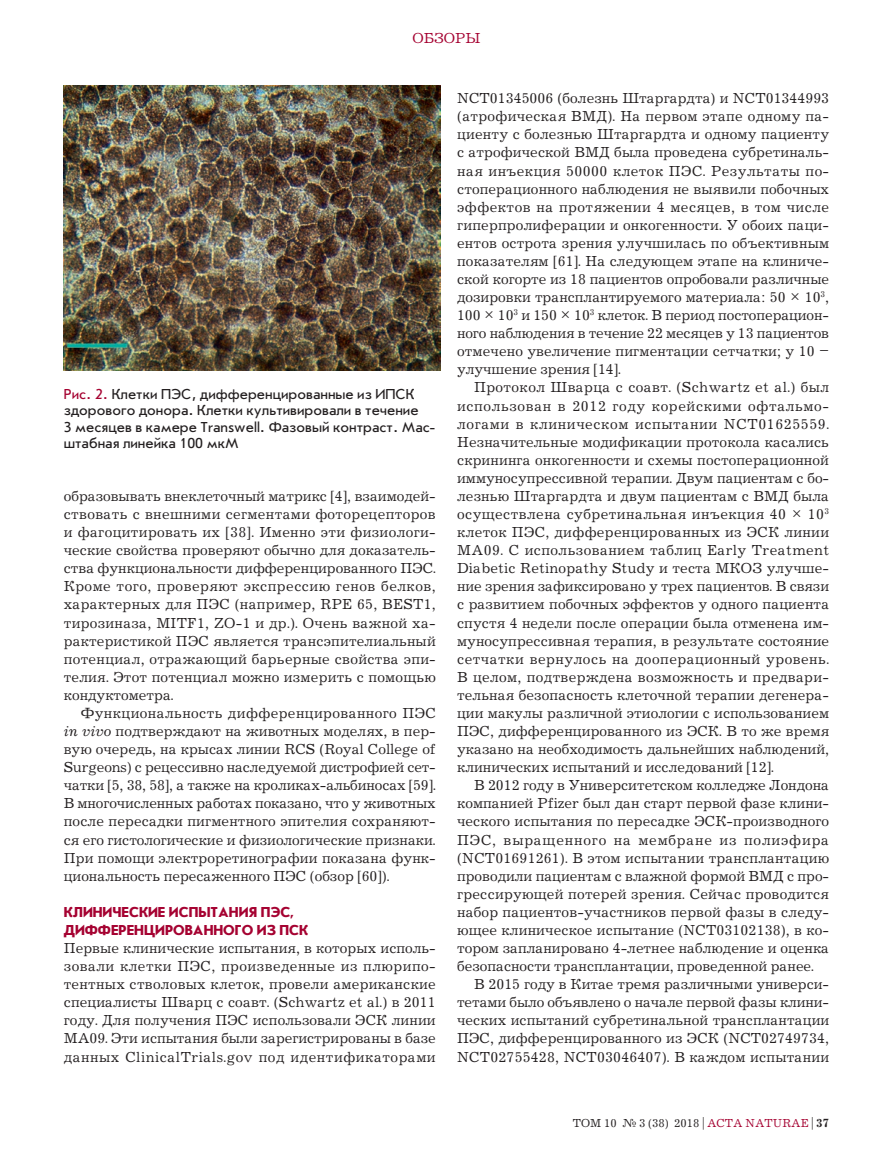
<style>
.page{position:relative;width:893px;height:1170px;background:#fff}
.page>*{position:absolute;margin:0;border:0;box-sizing:border-box;transform-origin:0 0}
.Текст{font:15px/18px "Journal C";color:#231f20;text-align:justify}
.Текст_без_Отступа{font:15px/18px "Journal C";letter-spacing:.01em;color:#231f20;text-align:justify}
.Подпись_Фото{font:15px/16.5px "Journal Sans C";color:#231f20}
.subhead1{font:700 15px/18px "Journal Sans C";color:#a50231}
.t1{font:15px "Journal C";color:#a50231}
.t2{font:12px "Journal C";color:#231f20}
.s1{color:#a50231}
.s2{font-style:italic}
.s3{font-family:"Newton C Pro"}
.s4{font-weight:700}
</style>
<div class="page">
<img style="left:64px;top:85px;width:376px;height:286px">
<p class="t1" style="left:412px;top:31px;width:70px">ОБЗОРЫ</p>
<p class="Подпись_Фото" style="left:64px;top:386px;width:373px"><span class="s1">Рис. 2.</span> Клетки ПЭС, дифференцированные из ИПСК здорового донора. Клетки культивировали в течение<br>3 месяцев в камере Transwell. Фазовый контраст. Мас&shy;штабная линейка 100 мкМ</p>
<p class="Текст" style="left:64px;top:487px;width:374px">образовывать внеклеточный матрикс [4], взаимодей&shy;ствовать с внешними сегментами фоторецепторов и фагоцитировать их [38]. Именно эти физиологи&shy;ческие свойства проверяют обычно для доказатель&shy;ства функциональности дифференцированного ПЭС.<br>Кроме того, проверяют экспрессию генов белков, характерных для ПЭС (например, RPE 65, BEST1, тирозиназа, MITF1, ZO-1 и др.). Очень важной ха&shy;рактеристикой ПЭС является трансэпителиальный потенциал, отражающий барьерные свойства эпи&shy;телия. Этот потенциал можно измерить с помощью кондуктометра.</p>
<p class="Текст" style="left:64px;top:704px;width:374px;text-indent:17px">Функциональность дифференцированного ПЭС <span class="s2">in vivo</span> подтверждают на животных моделях, в пер&shy;вую очередь, на крысах линии RCS (Royal College of Surgeons) с рецессивно наследуемой дистрофией сет&shy;чатки [5, 38, 58], а также на кроликах-альбиносах [59].<br>В многочисленных работах показано, что у животных после пересадки пигментного эпителия сохраняют&shy;ся его гистологические и физиологические признаки.<br>При помощи электроретинографии показана функ&shy;циональность пересаженного ПЭС (обзор [60]).</p>
<p class="subhead1" style="left:64px;top:903px;width:246px">КЛИНИЧЕСКИЕ ИСПЫТАНИЯ ПЭС,<br>ДИФФЕРЕНЦИРОВАННОГО ИЗ ПСК</p>
<p class="Текст_без_Отступа" style="left:64px;top:939px;width:374px">Первые клинические испытания, в которых исполь&shy;зовали клетки ПЭС, произведенные из плюрипо&shy;тентных стволовых клеток, провели американские специалисты Шварц с соавт. (Schwartz et al.) в 2011 году. Для получения ПЭС использовали ЭСК линии МА09. Эти испытания были зарегистрированы в базе данных ClinicalTrials.gov под идентификаторами</p>
<p class="Текст_без_Отступа" style="left:457px;top:90px;width:374px">NCT01345006 (болезнь Штаргардта) и NCT01344993 (атрофическая ВМД). На первом этапе одному па&shy;циенту с болезнью Штаргардта и одному пациенту с атрофической ВМД была проведена субретиналь&shy;ная инъекция 50000 клеток ПЭС. Результаты по&shy;стоперационного наблюдения не выявили побочных эффектов на протяжении 4 месяцев, в том числе гиперпролиферации и онкогенности. У обоих паци&shy;ентов острота зрения улучшилась по объективным показателям [61]. На следующем этапе на клиниче&shy;ской когорте из 18 пациентов опробовали различные дозировки трансплантируемого материала: 50 <span class="s3">×</span> 10<sup>3</sup>, 100 <span class="s3">×</span> 10<sup>3</sup> и 150 <span class="s3">×</span> 10<sup>3</sup> клеток. В период постоперацион&shy;ного наблюдения в течение 22 месяцев у 13 пациентов отмечено увеличение пигментации сетчатки; у 10 – улучшение зрения [14].</p>
<p class="Текст" style="left:457px;top:379px;width:374px;text-indent:17px">Протокол Шварца с соавт. (Schwartz et al.) был использован в 2012 году корейскими офтальмо&shy;логами в клиническом испытании NCT01625559.<br>Незначительные модификации протокола касались скрининга онкогенности и схемы постоперационной иммуносупрессивной терапии. Двум пациентам с бо&shy;лезнью Штаргардта и двум пациентам с ВМД была осуществлена субретинальная инъекция 40 <span class="s3">×</span> 10<sup>3 </sup>клеток ПЭС, дифференцированных из ЭСК линии МА09. С использованием таблиц Early Treatment Diabetic Retinopathy Study и теста МКОЗ улучше&shy;ние зрения зафиксировано у трех пациентов. В связи с развитием побочных эффектов у одного пациента спустя 4 недели после операции была отменена им&shy;муносупрессивная терапия, в результате состояние сетчатки вернулось на дооперационный уровень.<br>В целом, подтверждена возможность и предвари&shy;тельная безопасность клеточной терапии дегенера&shy;ции макулы различной этиологии с использованием ПЭС, дифференцированного из ЭСК. В то же время указано на необходимость дальнейших наблюдений, клинических испытаний и исследований [12].</p>
<p class="Текст" style="left:457px;top:776px;width:374px;text-indent:17px">В 2012 году в Университетском колледже Лондона компанией Pfizer был дан старт первой фазе клини&shy;ческого испытания по пересадке ЭСК-производного ПЭС, выращенного на мембране из полиэфира (NCT01691261). В этом испытании трансплантацию проводили пациентам с влажной формой ВМД с про&shy;грессирующей потерей зрения. Сейчас проводится набор пациентов-участников первой фазы в следу&shy;ющее клиническое испытание (NCT03102138), в ко&shy;тором запланировано 4-летнее наблюдение и оценка безопасности трансплантации, проведенной ранее.</p>
<p class="Текст" style="left:457px;top:975px;width:374px;text-indent:17px">В 2015 году в Китае тремя различными универси&shy;тетами было объявлено о начале первой фазы клини&shy;ческих испытаний субретинальной трансплантации ПЭС, дифференцированного из ЭСК (NCT02749734, NCT02755428, NCT03046407). В каждом испытании</p>
<p class="t2" style="left:573px;top:1116px;width:258px">ТОМ 10 № 3 (38) 2018 | <span class="s1">ACTA NATURAE</span> | <span class="s4">37</span></p>
</div>
